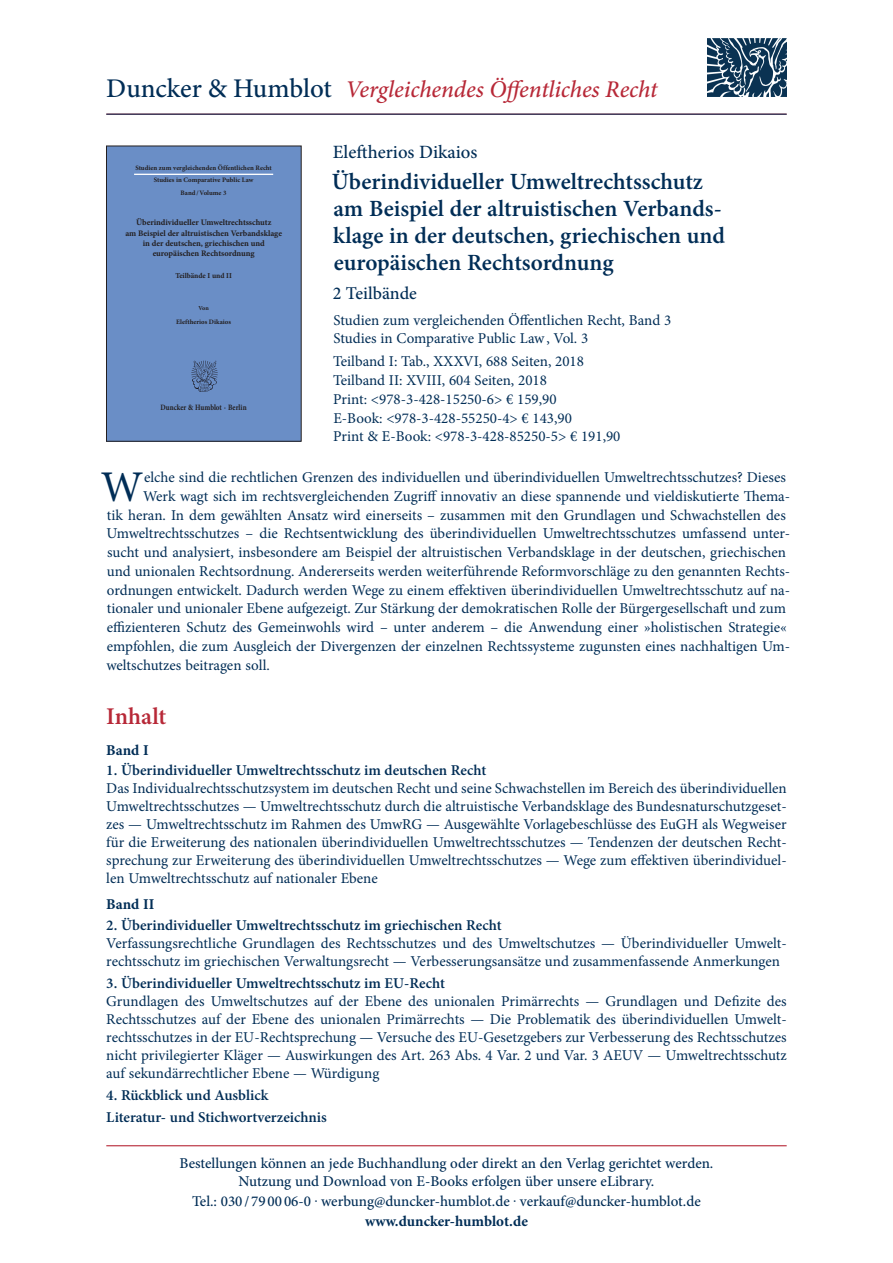
<style>
.page{position:relative;width:893px;height:1263px;background:#fff}
.page>*{position:absolute;margin:0;border:0;box-sizing:border-box;transform-origin:0 0}
.t1{font:43.8px "Minion Pro";color:#002d56}
.t2{font:italic 500 24px "Minion Pro";letter-spacing:-.005em;color:#b72837}
.t3{font:600 24px "Minion Pro";color:#b72837}
.t4{font:600 23.25px/27px "Minion Pro";color:#002d56}
.t5{font:500 18.75px "Minion Pro";color:#002d56}
.t6{font:500 18px "Minion Pro";color:#002d56}
.t7{font:15px/18px "Minion Pro";color:#002d56}
.t8{font:600 15px/22.2px "Minion Pro";color:#002d56}
.t9{font:500 15px/18px "Minion Pro";color:#002d56;text-align:center}
.t10{font:700 15px "Minion Pro";color:#002d56}
.t11{font:700 8.4px/10.4px "Minion Pro";letter-spacing:-.005em;color:#231f20;text-align:center}
.t12{font:700 8.1px "Minion Pro";letter-spacing:-.005em;color:#231f20;scale:.86 1}
.t13{font:700 7.5px "Minion Pro";letter-spacing:-.005em;color:#231f20}
.t14{font:700 6.75px/12px "Minion Pro";color:#231f20;text-align:center}
.t15{font:700 6.15px "Minion Pro";color:#231f20}
.s1{font-style:normal;font-size:27px;color:#002d56}
</style>
<div class="page">
<hr style="left:106px;top:1145px;width:681px;height:1px;background:#b72837">
<div style="left:106px;top:146px;width:195px;height:295px;background:#6a8ec6"></div>
<hr style="left:134px;top:174px;width:139px;height:1px;background:#fff">
<img style="left:191px;top:360px;width:27px;height:32px">
<div style="left:106px;top:146px;width:195px;height:295px;border:1px solid #231f20"></div>
<img style="left:707px;top:38px;width:79px;height:59px">
<hr style="left:106px;top:114px;width:681px;height:1px;background:#002d56">
<h2 class="t2" style="left:106px;top:73px;width:553px"><span class="s1">Duncker &amp; Humblot</span> Vergleichendes Öffentliches Recht</h2>
<p class="t14" style="left:135px;top:162px;width:138px">Studien zum vergleichenden Öffentlichen Recht<br>Studies in Comparative Public Law</p>
<p class="t14" style="left:181px;top:187px;width:48px">Band / Volume 3</p>
<p class="t11" style="left:125px;top:217px;width:158px">Überindividueller Umweltrechtsschutz<br>am Beispiel der altruistischen Verbandsklage in der deutschen, griechischen und europäischen Rechtsordnung</p>
<p class="t13" style="left:175px;top:270px;width:58px">Teilbände I und II</p>
<p class="t15" style="left:198px;top:303px;width:12px">Von</p>
<p class="t14" style="left:176px;top:316px;width:56px">Eleftherios Dikaios</p>
<p class="t12" style="left:161px;top:401px;width:102px">Duncker &amp; Humblot · Berlin</p>
<p class="t5" style="left:333px;top:140px;width:146px">Eleftherios Dikaios</p>
<h3 class="t4" style="left:332px;top:168px;width:395px">Überindividueller Umweltrechtsschutz am Beispiel der altruistischen Verbands&shy;klage in der deutschen, griechischen und europäischen Rechtsordnung</h3>
<p class="t6" style="left:333px;top:281px;width:86px">2 Teilbände</p>
<p class="t7" style="left:334px;top:311px;width:339px;line-height:18.8px">Studien zum vergleichenden Öffentlichen Recht, Band 3<br>Studies in Comparative Public Law, Vol. 3</p>
<p class="t7" style="left:333px;top:352px;width:289px;line-height:18.8px">Teilband I: Tab., XXXVI, 688 Seiten, 2018<br>Teilband II: XVIII, 604 Seiten, 2018<br>Print: &lt;978-3-428-15250-6&gt; € 159,90<br>E-Book: &lt;978-3-428-55250-4&gt; € 143,90<br>Print &amp; E-Book: &lt;978-3-428-85250-5&gt; € 191,90</p>
<h1 class="t1" style="left:101px;top:458px;width:44px">W</h1>
<p class="t7" style="left:144px;top:468px;width:643px">elche sind die rechtlichen Grenzen des individuellen und überindividuellen Umweltrechtsschutzes? Dieses</p>
<p class="t7" style="left:143px;top:487px;width:649px">Werk wagt sich im rechtsvergleichenden Zugriff innovativ an diese spannende und vieldiskutierte Thema-</p>
<p class="t7" style="left:107px;top:506px;width:680px">tik heran. In dem gewählten Ansatz wird einerseits – zusammen mit den Grundlagen und Schwachstellen des</p>
<p class="t7" style="left:106px;top:525px;width:685px">Umweltrechtsschutzes – die Rechtsentwicklung des überindividuellen Umweltrechtsschutzes umfassend unter-</p>
<p class="t7" style="left:107px;top:543px;width:680px">sucht und analysiert, insbesondere am Beispiel der altruistischen Verbandsklage in der deutschen, griechischen</p>
<p class="t7" style="left:107px;top:562px;width:685px">und unionalen Rechtsordnung. Andererseits werden weiterführende Reformvorschläge zu den genannten Rechts-</p>
<p class="t7" style="left:107px;top:581px;width:685px">ordnungen entwickelt. Dadurch werden Wege zu einem effektiven überindividuellen Umweltrechtsschutz auf na-</p>
<p class="t7" style="left:107px;top:600px;width:681px">tionaler und unionaler Ebene aufgezeigt. Zur Stärkung der demokratischen Rolle der Bürgergesellschaft und zum</p>
<p class="t7" style="left:107px;top:618px;width:681px">effizienteren Schutz des Gemeinwohls wird – unter anderem – die Anwendung einer »holistischen Strategie«</p>
<p class="t7" style="left:107px;top:637px;width:685px">empfohlen, die zum Ausgleich der Divergenzen der einzelnen Rechtssysteme zugunsten eines nachhaltigen Um-</p>
<p class="t7" style="left:106px;top:656px;width:165px">weltschutzes beitragen soll.</p>
<h2 class="t3" style="left:106px;top:700px;width:62px">Inhalt</h2>
<p class="t10" style="left:106px;top:739px;width:44px">Band I</p>
<p class="t8" style="left:106px;top:759px;width:382px">1. Überindividueller Umweltrechtsschutz im deutschen Recht</p>
<p class="t7" style="left:106px;top:779px;width:682px;text-align:justify">Das Individualrechtsschutzsystem im deutschen Recht und seine Schwachstellen im Bereich des überindividuellen Umweltrechtsschutzes — Umweltrechtsschutz durch die altruistische Verbandsklage des Bundesnaturschutzgeset&shy;zes — Umweltrechtsschutz im Rahmen des UmwRG — Ausgewählte Vorlagebeschlüsse des EuGH als Wegweiser für die Erweiterung des nationalen überindividuellen Umweltrechtsschutzes — Tendenzen der deutschen Recht&shy;sprechung zur Erweiterung des überindividuellen Umweltrechtsschutzes — Wege zum effektiven überindividuel&shy;len Umweltrechtsschutz auf nationaler Ebene</p>
<p class="t10" style="left:106px;top:894px;width:50px">Band II</p>
<p class="t8" style="left:106px;top:914px;width:397px">2. Überindividueller Umweltrechtsschutz im griechischen Recht</p>
<p class="t7" style="left:106px;top:934px;width:682px">Verfassungsrechtliche Grundlagen des Rechtsschutzes und des Umweltschutzes — Überindividueller Umwelt&shy;rechtsschutz im griechischen Verwaltungsrecht — Verbesserungsansätze und zusammenfassende Anmerkungen</p>
<p class="t8" style="left:106px;top:972px;width:340px">3. Überindividueller Umweltrechtsschutz im EU-Recht</p>
<p class="t7" style="left:106px;top:992px;width:682px;text-align:justify">Grundlagen des Umweltschutzes auf der Ebene des unionalen Primärrechts — Grundlagen und Defizite des Rechtsschutzes auf der Ebene des unionalen Primärrechts — Die Problematik des überindividuellen Umwelt&shy;rechtsschutzes in der EU-Rechtsprechung — Versuche des EU-Gesetzgebers zur Verbesserung des Rechtsschutzes nicht privilegierter Kläger — Auswirkungen des Art. 263 Abs. 4 Var. 2 und Var. 3 AEUV — Umweltrechtsschutz auf sekundärrechtlicher Ebene — Würdigung</p>
<p class="t8" style="left:106px;top:1084px;width:222px">4. Rückblick und Ausblick<br>Literatur- und Stichwortverzeichnis</p>
<p class="t9" style="left:179px;top:1154px;width:535px">Bestellungen können an jede Buchhandlung oder direkt an den Verlag gerichtet werden.<br>Nutzung und Download von E-Books erfolgen über unsere eLibrary.</p>
<p class="t9" style="left:192px;top:1192px;width:510px">Tel.: 030 / 79 00 06-0 . werbung@duncker-humblot.de . verkauf@duncker-humblot.de</p>
<p class="t10" style="left:365px;top:1210px;width:164px">www.duncker-humblot.de</p>
</div>
